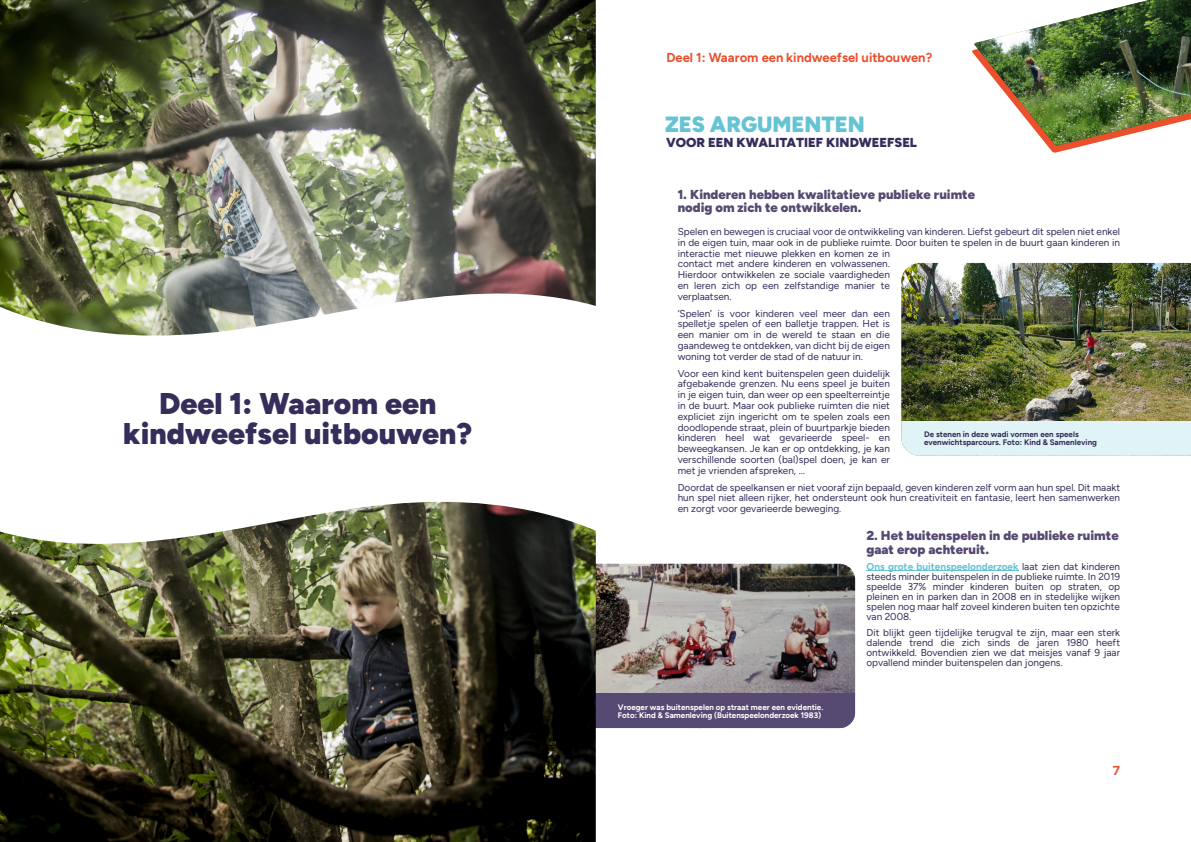
<style>
.page{position:relative;width:1191px;height:842px;background:#fff}
.page>*{position:absolute;margin:0;border:0;box-sizing:border-box;transform-origin:0 0}
.t1{font:900 30px/30px "Figtree";color:#372d5a;text-align:center}
.t2{font:900 22px "Figtree";color:#65c3d4}
.t3{font:900 13px/13px "Figtree";color:#564972}
.t4{font:700 13px "Figtree";color:#eb502d}
.t5{font:900 13px "Figtree";color:#372d5a}
.t6{font:10px/10.8px "Figtree";color:#372d5a;text-align:justify}
.t7{font:700 8px/8px "Figtree";color:#fff}
.t8{font:700 8px/8px "Figtree";color:#372d5a}
.s1{font-weight:700;color:#65c3d4}
</style>
<div class="page">
<img style="left:901px;top:263px;width:290px;height:158px">
<div style="left:901px;top:421px;width:290px;height:35px;background:#e0f3f6"></div>
<img style="left:557px;top:564px;width:298px;height:164px;border-radius:16px">
<div style="left:576px;top:693px;width:279px;height:35px;background:#564972"></div>
<svg style="left:972px;top:50px;width:110px;height:103px"></svg>
<img style="left:974px;top:0;width:217px;height:146px">
<img style="left:0;top:0;width:595px;height:842px">
<img style="left:0;top:268px;width:595px;height:88px">
<img style="left:0;top:486px;width:595px;height:83px">
<div style="left:0;top:356px;width:595px;height:130px;background:#fff"></div>
<hr style="left:866px;top:570px;width:152px;height:1px;background:#65c3d4">
<h1 class="t1" style="left:123px;top:389px;width:350px">Deel 1: Waarom een kindweefsel uitbouwen?</h1>
<h3 class="t4" style="left:666px;top:50px;width:267px">Deel 1: Waarom een kindweefsel uitbouwen?</h3>
<h2 class="t2" style="left:665px;top:111px;width:201px">ZES ARGUMENTEN</h2>
<h3 class="t5" style="left:666px;top:134px;width:253px">VOOR EEN KWALITATIEF KINDWEEFSEL</h3>
<h3 class="t3" style="left:677px;top:188px;width:299px">1. Kinderen hebben kwalitatieve publieke ruimte nodig om zich te ontwikkelen.</h3>
<p class="t6" style="left:677px;top:226px;width:444px;text-align:left">Spelen en bewegen is cruciaal voor de ontwikkeling van kinderen. Liefst gebeurt dit spelen niet enkel in de eigen tuin, maar ook in de publieke ruimte. Door buiten te spelen in de buurt gaan kinderen in interactie met nieuwe plekken en komen ze in<br>contact met andere kinderen en volwassenen.<br>Hierdoor ontwikkelen ze sociale vaardigheden<br>en leren zich op een zelfstandige manier te<br>verplaatsen.</p>
<p class="t6" style="left:677px;top:308px;width:214px">‘Spelen’ is voor kinderen veel meer dan een spelletje spelen of een balletje trappen. Het is een manier om in de wereld te staan en die gaandeweg te ontdekken, van dicht bĳ de eigen woning tot verder de stad of de natuur in.</p>
<p class="t6" style="left:677px;top:368px;width:214px">Voor een kind kent buitenspelen geen duidelĳk afgebakende grenzen. Nu eens speel je buiten in je eigen tuin, dan weer op een speelterreintje in de buurt. Maar ook publieke ruimten die niet expliciet zĳn ingericht om te spelen zoals een doodlopende straat, plein of buurtparkje bieden kinderen heel wat gevarieerde speel- en beweegkansen. Je kan er op ontdekking, je kan verschillende soorten (bal)spel doen, je kan er met je vrienden afspreken, …</p>
<p class="t6" style="left:677px;top:482px;width:444px">Doordat de speelkansen er niet vooraf zĳn bepaald, geven kinderen zelf vorm aan hun spel. Dit maakt hun spel niet alleen rĳker, het ondersteunt ook hun creativiteit en fantasie, leert hen samenwerken en zorgt voor gevarieerde beweging.</p>
<p class="t8" style="left:924px;top:430px;width:174px">De stenen in deze wadi vormen een speels evenwichtsparcours. Foto: Kind &amp; Samenleving</p>
<p class="t7" style="left:618px;top:703px;width:207px">Vroeger was buitenspelen op straat meer een evidentie.<br>Foto: Kind &amp; Samenleving (Buitenspeelonderzoek 1983)</p>
<h3 class="t3" style="left:866px;top:528px;width:254px;line-height:14px">2. Het buitenspelen in de publieke ruimte gaat erop achteruit.</h3>
<p class="t6" style="left:866px;top:561px;width:255px;line-height:10px"><span class="s1">Ons grote buitenspeelonderzoek</span> laat zien dat kinderen steeds minder buitenspelen in de publieke ruimte. In 2019 speelde 37% minder kinderen buiten op straten, op pleinen en in parken dan in 2008 en in stedelĳke wĳken spelen nog maar half zoveel kinderen buiten ten opzichte van 2008.</p>
<p class="t6" style="left:866px;top:627px;width:255px;line-height:10px">Dit blĳkt geen tĳdelĳke terugval te zĳn, maar een sterk dalende trend die zich sinds de jaren 1980 heeft ontwikkeld. Bovendien zien we dat meisjes vanaf 9 jaar opvallend minder buitenspelen dan jongens.</p>
<h3 class="t4" style="left:1112px;top:762px;width:9px">7</h3>
</div>
